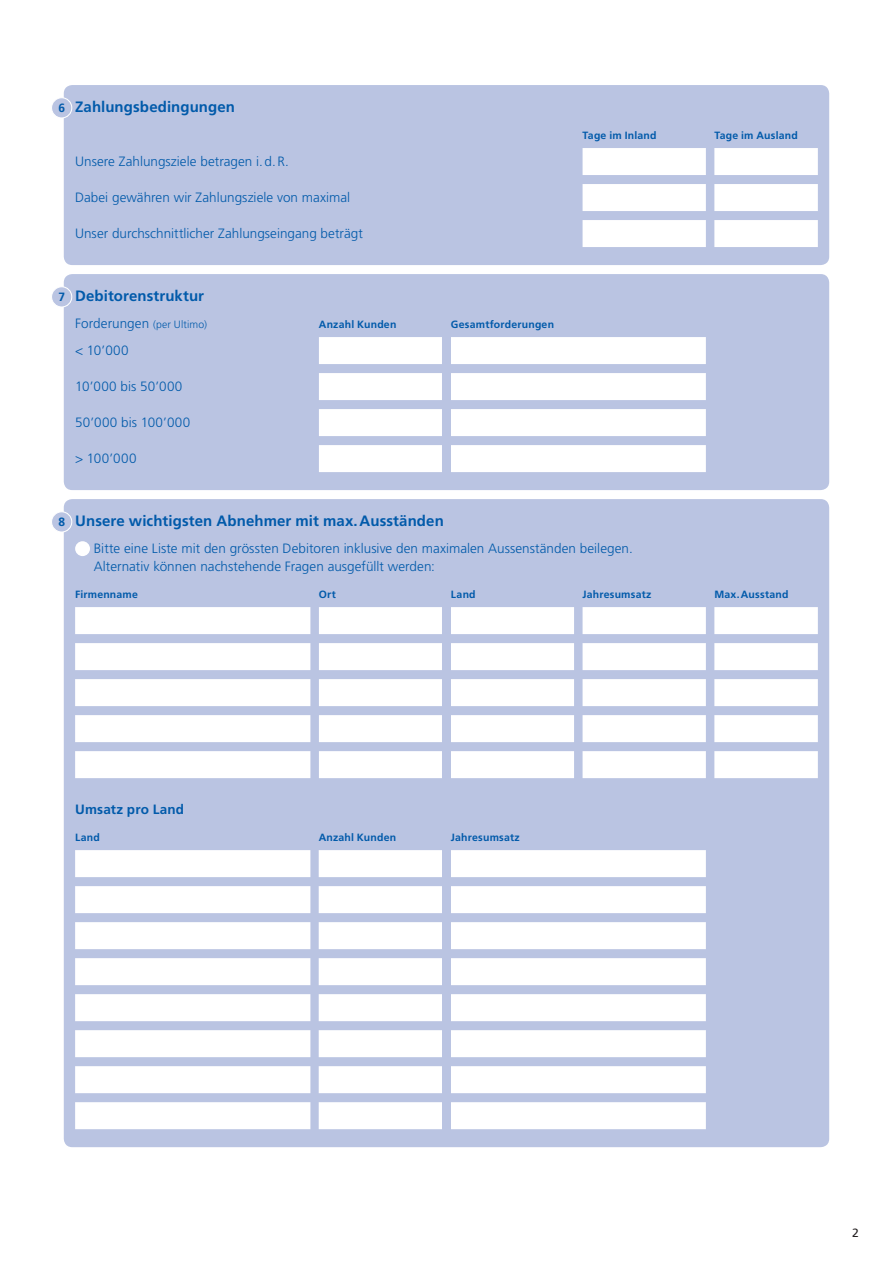
<style>
.page{position:relative;width:893px;height:1263px;background:#fff}
.page>*{position:absolute;margin:0;border:0;box-sizing:border-box;transform-origin:0 0}
.t1{font:700 15px "Frutiger";letter-spacing:.005em;color:#015aaa}
.t2{font:300 13.5px/18px "Frutiger";letter-spacing:.005em;color:#015aaa}
.t3{font:300 13.5px "Frutiger";letter-spacing:.03em;color:#015aaa}
.t4{font:700 13.5px "Frutiger";letter-spacing:.01em;color:#015aaa}
.t5{font:700 12px "Frutiger";color:#015aaa}
.t6{font:12px "Frutiger";color:#231f20}
.t7{font:700 10.5px "Frutiger";letter-spacing:.02em;color:#015aaa}
.s1{font-size:10.5px}
</style>
<div class="page">
<div style="left:64px;top:274px;width:765px;height:216px;background:#bac4e2;border-radius:9px"></div>
<div style="left:64px;top:499px;width:765px;height:648px;background:#bac4e2;border-radius:9px"></div>
<svg style="left:319px;top:337px;width:387px;height:135px;fill:#fff"></svg>
<div style="left:75px;top:541px;width:15px;height:15px;background:#fff;border-radius:50%"></div>
<svg style="left:75px;top:607px;width:743px;height:171px;fill:#fff"></svg>
<svg style="left:75px;top:850px;width:631px;height:279px;fill:#fff"></svg>
<div style="left:52px;top:287px;width:20px;height:20px;background:#bac4e2;border-radius:50%"></div>
<div style="left:51px;top:286px;width:21px;height:21px;border:1px solid #fff;border-radius:50%"></div>
<div style="left:52px;top:512px;width:20px;height:20px;background:#bac4e2;border-radius:50%"></div>
<div style="left:51px;top:511px;width:21px;height:21px;border:1px solid #fff;border-radius:50%"></div>
<div style="left:64px;top:85px;width:765px;height:180px;background:#bac4e2;border-radius:9px"></div>
<svg style="left:583px;top:148px;width:235px;height:99px"></svg>
<div style="left:52px;top:98px;width:20px;height:20px;background:#bac4e2;border-radius:50%"></div>
<div style="left:51px;top:97px;width:21px;height:21px;border:1px solid #fff;border-radius:50%"></div>
<p class="t5" style="left:58px;top:101px;width:8px">6</p>
<p class="t1" style="left:75px;top:98px;width:161px">Zahlungsbedingungen</p>
<p class="t2" style="left:75px;top:152px;width:215px">Unsere Zahlungsziele betragen i.d.R.</p>
<p class="t2" style="left:75px;top:188px;width:277px">Dabei gewähren wir Zahlungsziele von maximal</p>
<p class="t2" style="left:75px;top:224px;width:289px">Unser durchschnittlicher Zahlungseingang beträgt</p>
<p class="t5" style="left:58px;top:290px;width:8px">7</p>
<p class="t1" style="left:75px;top:287px;width:130px">Debitorenstruktur</p>
<p class="t2" style="left:75px;top:314px;width:133px">Forderungen <span class="s1">(per Ultimo)</span></p>
<p class="t7" style="left:319px;top:318px;width:79px">Anzahl Kunden</p>
<p class="t7" style="left:451px;top:318px;width:105px">Gesamtforderungen</p>
<p class="t2" style="left:75px;top:341px;width:55px">&lt; 10’000</p>
<p class="t2" style="left:75px;top:377px;width:109px">10’000 bis 50’000</p>
<p class="t3" style="left:75px;top:415px;width:117px">50’000 bis 100’000</p>
<p class="t2" style="left:75px;top:449px;width:63px">&gt; 100’000</p>
<p class="t7" style="left:583px;top:129px;width:76px">Tage im Inland</p>
<p class="t7" style="left:714px;top:129px;width:85px">Tage im Ausland</p>
<p class="t5" style="left:58px;top:515px;width:8px">8</p>
<p class="t1" style="left:75px;top:512px;width:370px">Unsere wichtigsten Abnehmer mit max.Ausständen</p>
<p class="t2" style="left:94px;top:539px;width:541px">Bitte eine Liste mit den grössten Debitoren inklusive den maximalen Aussenständen beilegen.<br>Alternativ können nachstehende Fragen ausgefüllt werden:</p>
<p class="t7" style="left:75px;top:588px;width:64px">Firmenname</p>
<p class="t7" style="left:319px;top:588px;width:18px">Ort</p>
<p class="t7" style="left:451px;top:588px;width:26px">Land</p>
<p class="t7" style="left:583px;top:588px;width:70px">Jahresumsatz</p>
<p class="t7" style="left:714px;top:588px;width:76px">Max.Ausstand</p>
<p class="t4" style="left:75px;top:801px;width:111px">Umsatz pro Land</p>
<p class="t7" style="left:75px;top:831px;width:26px">Land</p>
<p class="t7" style="left:319px;top:831px;width:79px">Anzahl Kunden</p>
<p class="t7" style="left:451px;top:831px;width:70px">Jahresumsatz</p>
<p class="t6" style="left:852px;top:1226px;width:8px">2</p>
</div>
